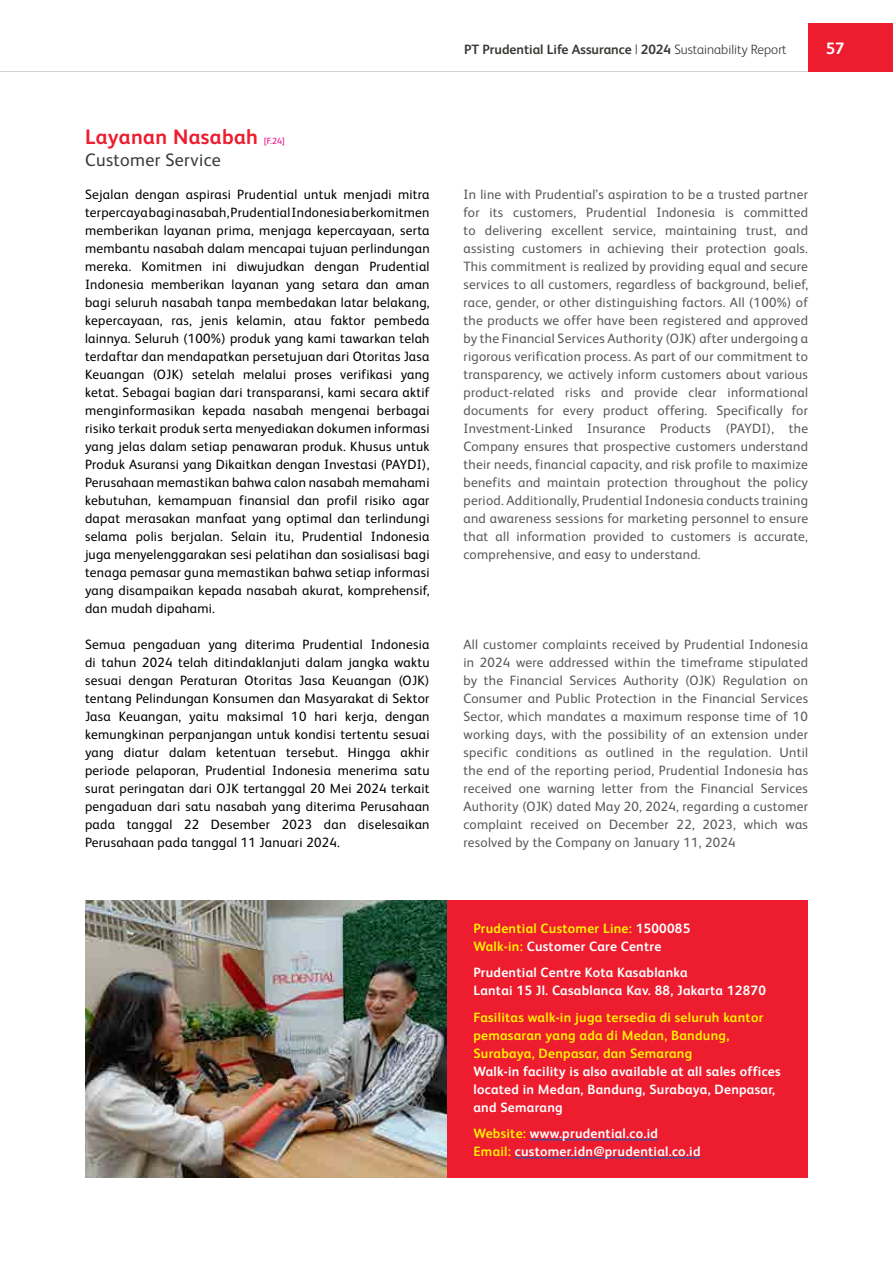
<style>
.page{position:relative;width:893px;height:1263px;background:#fff}
.page>*{position:absolute;margin:0;border:0;box-sizing:border-box;transform-origin:0 0}
.Normal__Web{font:700 21px "FS Albert Pro";letter-spacing:.02em;color:#ed1c2e}
.Normal__Web-2{font:18px "FS Albert Pro";letter-spacing:.02em;color:#383b36}
.t1{font:700 16.5px "FS Albert Pro";color:#fff}
.Normal__Web-3{font:13.5px/18px "FS Albert Pro";letter-spacing:.02em;color:#000;text-align:justify}
.Normal__Web-4{font:13.5px/18px "FS Albert Pro";letter-spacing:.02em;color:#57585a;text-align:justify}
.t2{font:700 13.5px/18px "FS Albert Pro";letter-spacing:.02em;color:#fff}
.t3{font:700 13.5px/18px "FS Albert Pro";letter-spacing:.02em;color:#fff101}
.t4{font:700 13.5px "FS Albert Pro";color:#383b36}
.Normal__Web-5{font:9px "FS Albert Pro";color:#ed028c}
.s1{font-weight:300}
.s2{color:#fff}
.s3{color:#fff101}
</style>
<div class="page">
<hr style="left:0;top:71px;width:893px;height:1px;background:#d2d5d7">
<div style="left:808px;top:23px;width:85px;height:49px;background:#ed1c2e"></div>
<div style="left:85px;top:900px;width:723px;height:278px;background:#ed1c2e"></div>
<hr style="left:530px;top:1139px;width:128px;height:1px;background:#0563c1">
<hr style="left:515px;top:1157px;width:185px;height:1px;background:#0563c1">
<img style="left:85px;top:900px;width:361px;height:278px">
<p class="Normal__Web" style="left:85px;top:122px;width:175px">Layanan Nasabah</p>
<p class="Normal__Web-5" style="left:264px;top:134px;width:22px">[F.24]</p>
<p class="Normal__Web-2" style="left:85px;top:147px;width:137px">Customer Service</p>
<p class="Normal__Web-3" style="left:85px;top:184px;width:346px">Sejalan dengan aspirasi Prudential untuk menjadi mitra terpercaya bagi nasabah, Prudential Indonesia berkomitmen memberikan layanan prima, menjaga kepercayaan, serta membantu nasabah dalam mencapai tujuan perlindungan mereka. Komitmen ini diwujudkan dengan Prudential Indonesia memberikan layanan yang setara dan aman bagi seluruh nasabah tanpa membedakan latar belakang, kepercayaan, ras, jenis kelamin, atau faktor pembeda lainnya. Seluruh (100%) produk yang kami tawarkan telah terdaftar dan mendapatkan persetujuan dari Otoritas Jasa Keuangan (OJK) setelah melalui proses verifikasi yang ketat. Sebagai bagian dari transparansi, kami secara aktif menginformasikan kepada nasabah mengenai berbagai risiko terkait produk serta menyediakan dokumen informasi yang jelas dalam setiap penawaran produk. Khusus untuk Produk Asuransi yang Dikaitkan dengan Investasi (PAYDI), Perusahaan memastikan bahwa calon nasabah memahami kebutuhan, kemampuan finansial dan profil risiko agar dapat merasakan manfaat yang optimal dan terlindungi selama polis berjalan. Selain itu, Prudential Indonesia juga menyelenggarakan sesi pelatihan dan sosialisasi bagi tenaga pemasar guna memastikan bahwa setiap informasi yang disampaikan kepada nasabah akurat, komprehensif, dan mudah dipahami.</p>
<p class="Normal__Web-3" style="left:85px;top:634px;width:346px">Semua pengaduan yang diterima Prudential Indonesia di tahun 2024 telah ditindaklanjuti dalam jangka waktu sesuai dengan Peraturan Otoritas Jasa Keuangan (OJK) tentang Pelindungan Konsumen dan Masyarakat di Sektor Jasa Keuangan, yaitu maksimal 10 hari kerja, dengan kemungkinan perpanjangan untuk kondisi tertentu sesuai yang diatur dalam ketentuan tersebut. Hingga akhir periode pelaporan, Prudential Indonesia menerima satu surat peringatan dari OJK tertanggal 20 Mei 2024 terkait pengaduan dari satu nasabah yang diterima Perusahaan pada tanggal 22 Desember 2023 dan diselesaikan Perusahaan pada tanggal 11 Januari 2024.</p>
<p class="t4" style="left:464px;top:40px;width:324px">PT Prudential Life Assurance <span class="s1">|</span> 2024 <span class="s1">Sustainability Report</span></p>
<p class="t1" style="left:826px;top:36px;width:20px">57</p>
<p class="Normal__Web-4" style="left:463px;top:184px;width:346px">In line with Prudential’s aspiration to be a trusted partner for its customers, Prudential Indonesia is committed to delivering excellent service, maintaining trust, and assisting customers in achieving their protection goals.<br>This commitment is realized by providing equal and secure services to all customers, regardless of background, belief, race, gender, or other distinguishing factors. All (100%) of the products we offer have been registered and approved by the Financial Services Authority (OJK) after undergoing a rigorous verification process. As part of our commitment to transparency, we actively inform customers about various product-related risks and provide clear informational documents for every product offering. Specifically for Investment-Linked Insurance Products (PAYDI), the Company ensures that prospective customers understand their needs, financial capacity, and risk profile to maximize benefits and maintain protection throughout the policy period. Additionally, Prudential Indonesia conducts training and awareness sessions for marketing personnel to ensure that all information provided to customers is accurate, comprehensive, and easy to understand.</p>
<p class="Normal__Web-4" style="left:463px;top:634px;width:346px">All customer complaints received by Prudential Indonesia in 2024 were addressed within the timeframe stipulated by the Financial Services Authority (OJK) Regulation on Consumer and Public Protection in the Financial Services Sector, which mandates a maximum response time of 10 working days, with the possibility of an extension under specific conditions as outlined in the regulation. Until the end of the reporting period, Prudential Indonesia has received one warning letter from the Financial Services Authority (OJK) dated May 20, 2024, regarding a customer complaint received on December 22, 2023, which was resolved by the Company on January 11, 2024</p>
<p class="t3" style="left:473px;top:918px;width:218px">Prudential Customer Line: <span class="s2">1500085</span></p>
<p class="t2" style="left:473px;top:936px;width:189px"><span class="s3">Walk-in:</span> Customer Care Centre</p>
<p class="t2" style="left:473px;top:963px;width:216px">Prudential Centre Kota Kasablanka</p>
<p class="t2" style="left:473px;top:981px;width:294px">Lantai 15 Jl. Casablanca Kav. 88, Jakarta 12870</p>
<p class="t3" style="left:473px;top:1007px;width:291px">Fasilitas walk-in juga tersedia di seluruh kantor pemasaran yang ada di Medan, Bandung,<br>Surabaya, Denpasar, dan Semarang</p>
<p class="t2" style="left:473px;top:1061px;width:309px">Walk-in facility is also available at all sales offices located in Medan, Bandung, Surabaya, Denpasar, and Semarang</p>
<p class="t2" style="left:473px;top:1124px;width:186px"><span class="s3">Website:</span> www.prudential.co.id</p>
<p class="t2" style="left:473px;top:1142px;width:229px"><span class="s3">Email:</span> customer.idn@prudential.co.id</p>
</div>
